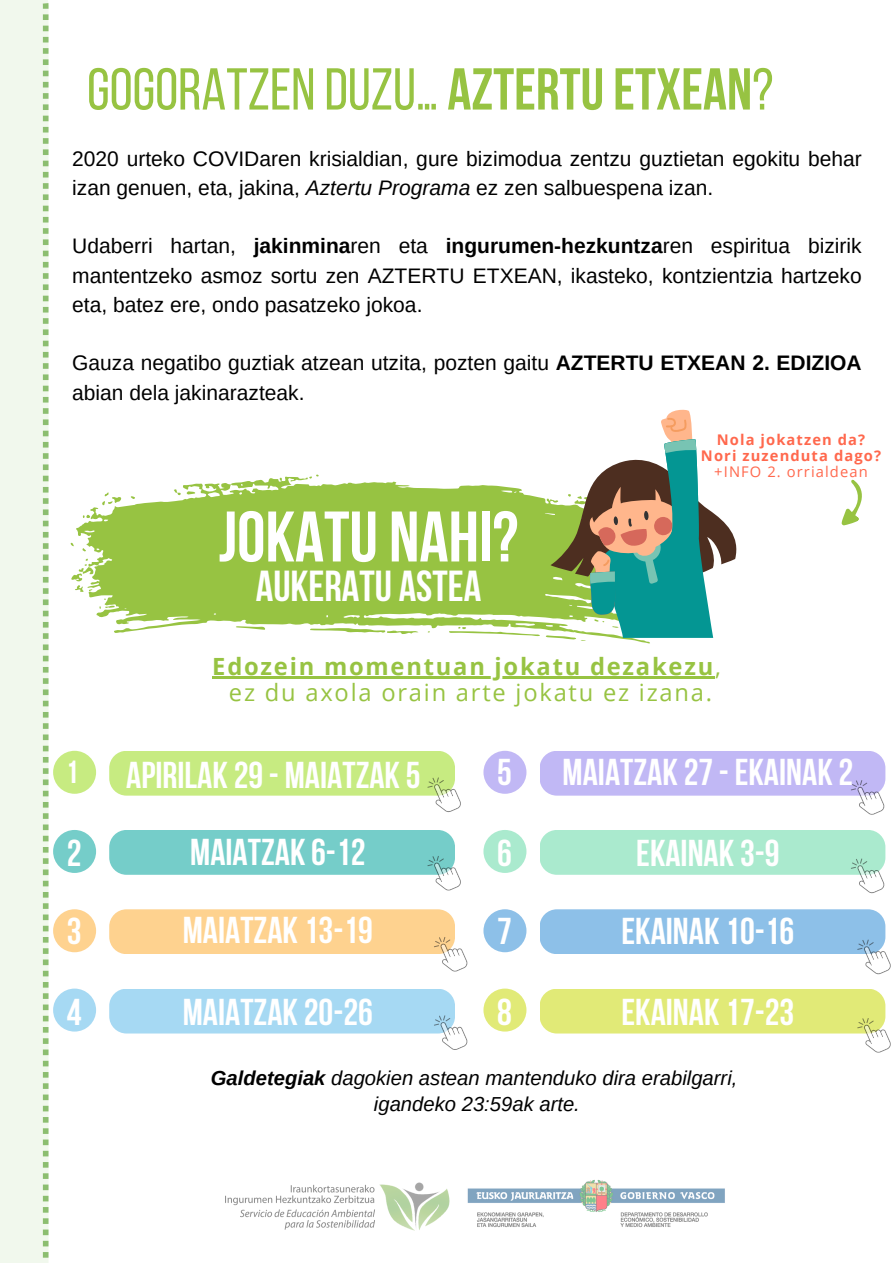
<style>
.page{position:relative;width:893px;height:1263px;background:#fff}
.page>*{position:absolute;margin:0;border:0;box-sizing:border-box;transform-origin:0 0}
.t1{font:700 71.4px "Bebas Neue";color:#fff}
.t2{font:58.95px "Bebas Neue";color:#97c342}
.t3{font:700 43.2px "Bebas Neue";color:#fff}
.t4{font:700 37.28px "Bebas Neue";color:#fff}
.t5{font:700 31.88px "Bebas Neue";color:#fff}
.t6{font:23.7px/26.4px "Open Sans";letter-spacing:.075em;color:#97c342;text-align:center}
.t7{font:21px/29.2px "Arimo";color:#000}
.t8{font:italic 20.25px/25.9px "Arimo";color:#000;text-align:center}
.t9{font:700 14.7px "Open Sans";letter-spacing:.075em;color:#ff684d}
.t10{font:14.7px "Open Sans";letter-spacing:.075em;color:#ff684d}
.s1{font-weight:700}
.s2{font-style:italic}
</style>
<div class="page">
<svg style="left:48px;top:3px;width:1px;height:1255px"></svg>
<div style="left:0;top:0;width:48px;height:1263px;background:#f1f8ed"></div>
<img style="left:467px;top:1180px;width:258px;height:48px">
<img style="left:227px;top:1182px;width:222px;height:48px">
<svg style="left:76px;top:476px;width:574px;height:168px;fill:#97c342"></svg>
<svg style="left:310px;top:628px;width:108px;height:6px"></svg>
<svg style="left:236px;top:626px;width:29px;height:4px"></svg>
<svg style="left:131px;top:496px;width:4px;height:3px"></svg>
<svg style="left:82px;top:548px;width:4px;height:4px"></svg>
<svg style="left:102px;top:492px;width:19px;height:13px"></svg>
<svg style="left:174px;top:489px;width:21px;height:6px"></svg>
<svg style="left:280px;top:478px;width:3px;height:4px"></svg>
<svg style="left:83px;top:515px;width:7px;height:3px"></svg>
<svg style="left:71px;top:559px;width:23px;height:33px"></svg>
<svg style="left:309px;top:475px;width:10px;height:4px"></svg>
<svg style="left:99px;top:598px;width:16px;height:11px"></svg>
<svg style="left:449px;top:409px;width:287px;height:232px"></svg>
<div style="left:53px;top:751px;width:43px;height:43px;background:#c7eb81;border-radius:50%"></div>
<div style="left:53px;top:830px;width:43px;height:43px;background:#75cdc9;border-radius:50%"></div>
<div style="left:53px;top:909px;width:43px;height:43px;background:#fed28f;border-radius:50%"></div>
<div style="left:53px;top:988px;width:43px;height:43px;background:#a6d9f3;border-radius:50%"></div>
<div style="left:109px;top:751px;width:346px;height:45px;background:#c7eb81;border-radius:17px"></div>
<div style="left:109px;top:830px;width:346px;height:45px;background:#75cdc9;border-radius:17px"></div>
<div style="left:109px;top:909px;width:346px;height:45px;background:#fed28f;border-radius:17px"></div>
<div style="left:109px;top:989px;width:346px;height:44px;background:#a6d9f3;border-radius:17px"></div>
<div style="left:483px;top:751px;width:43px;height:43px;background:#c1b8f5;border-radius:50%"></div>
<div style="left:483px;top:830px;width:43px;height:43px;background:#aaeace;border-radius:50%"></div>
<div style="left:483px;top:909px;width:43px;height:43px;background:#8dc0e8;border-radius:50%"></div>
<div style="left:483px;top:988px;width:43px;height:43px;background:#e1ea77;border-radius:50%"></div>
<div style="left:539px;top:751px;width:346px;height:45px;background:#c1b8f5;border-radius:17px"></div>
<div style="left:539px;top:830px;width:346px;height:45px;background:#aaeace;border-radius:17px"></div>
<div style="left:539px;top:909px;width:346px;height:45px;background:#8dc0e8;border-radius:17px"></div>
<div style="left:539px;top:989px;width:346px;height:44px;background:#e1ea77;border-radius:17px"></div>
<svg style="left:841px;top:479px;width:21px;height:47px"></svg>
<hr style="left:212px;top:676px;width:503px;height:2px;background:#97c342">
<svg style="left:427px;top:777px;width:34px;height:35px"></svg>
<svg style="left:427px;top:856px;width:34px;height:35px"></svg>
<svg style="left:434px;top:937px;width:34px;height:35px"></svg>
<svg style="left:434px;top:1015px;width:34px;height:35px"></svg>
<svg style="left:851px;top:780px;width:34px;height:35px"></svg>
<svg style="left:851px;top:858px;width:34px;height:35px"></svg>
<svg style="left:857px;top:939px;width:34px;height:35px"></svg>
<svg style="left:857px;top:1018px;width:34px;height:35px"></svg>
<h1 class="t2" style="left:87px;top:65px;width:688px">GOGORATZEN DUZU… <span class="s1">AZTERTUETXEAN</span>?</h1>
<h5 class="t7" style="left:72px;top:144px;width:791px">2020 urteko COVIDaren krisialdian, gure bizimodua zentzu guztietan egokitu behar izan genuen, eta, jakina, <span class="s2">Aztertu Programa</span> ez zen salbuespena izan.</h5>
<h5 class="t7" style="left:72px;top:232px;width:791px;text-align:justify">Udaberri hartan, <span class="s1">jakinmina</span>ren eta <span class="s1">ingurumen-hezkuntza</span>ren espiritua bizirik mantentzeko asmoz sortu zen AZTERTU ETXEAN, ikasteko, kontzientzia hartzeko eta, batez ere, ondo pasatzeko jokoa.</h5>
<h5 class="t7" style="left:72px;top:349px;width:791px">Gauza negatibo guztiak atzean utzita, pozten gaitu <span class="s1">AZTERTU ETXEAN 2. EDIZIOA </span>abian dela jakinarazteak.</h5>
<p class="t1" style="left:219px;top:508px;width:301px">JOKATU NAHI?</p>
<p class="t3" style="left:256px;top:568px;width:227px">AUKERATU ASTEA</p>
<p class="t9" style="left:717px;top:429px;width:150px">Nola jokatzen da?</p>
<h2 class="t9" style="left:701px;top:445px;width:182px">Nori zuzenduta dago?</h2>
<p class="t10" style="left:714px;top:462px;width:155px">+INFO 2. orrialdean</p>
<p class="t6" style="left:212px;top:652px;width:510px"><span class="s1">Edozein momentuan jokatu dezakezu</span>, ez du axola orain arte jokatu ez izana.</p>
<h3 class="t5" style="left:66px;top:759px;width:14px">1</h3>
<h4 class="t4" style="left:126px;top:759px;width:296px">APIRILAK 29- MAIATZAK 5</h4>
<h3 class="t4" style="left:497px;top:757px;width:16px">5</h3>
<h3 class="t4" style="left:562px;top:757px;width:292px">MAIATZAK 27 - EKAINAK 2</h3>
<h3 class="t4" style="left:67px;top:838px;width:16px">2</h3>
<p class="t4" style="left:190px;top:837px;width:177px">MAIATZAK 6-12</p>
<h3 class="t4" style="left:497px;top:838px;width:16px">6</h3>
<p class="t4" style="left:636px;top:838px;width:145px">EKAINAK 3-9</p>
<p class="t4" style="left:67px;top:916px;width:16px">3</p>
<p class="t4" style="left:183px;top:915px;width:192px">MAIATZAK 13-19</p>
<h3 class="t4" style="left:497px;top:916px;width:16px">7</h3>
<p class="t4" style="left:621px;top:916px;width:174px">EKAINAK 10-16</p>
<p class="t4" style="left:67px;top:996px;width:16px">4</p>
<h3 class="t4" style="left:183px;top:996px;width:192px">MAIATZAK 20-26</h3>
<h3 class="t4" style="left:497px;top:997px;width:16px">8</h3>
<p class="t4" style="left:621px;top:997px;width:174px">EKAINAK 17-23</p>
<p class="t8" style="left:211px;top:1065px;width:528px"><span class="s1">Galdetegiak</span> dagokien astean mantenduko dira erabilgarri, igandeko 23:59ak arte.</p>
</div>
